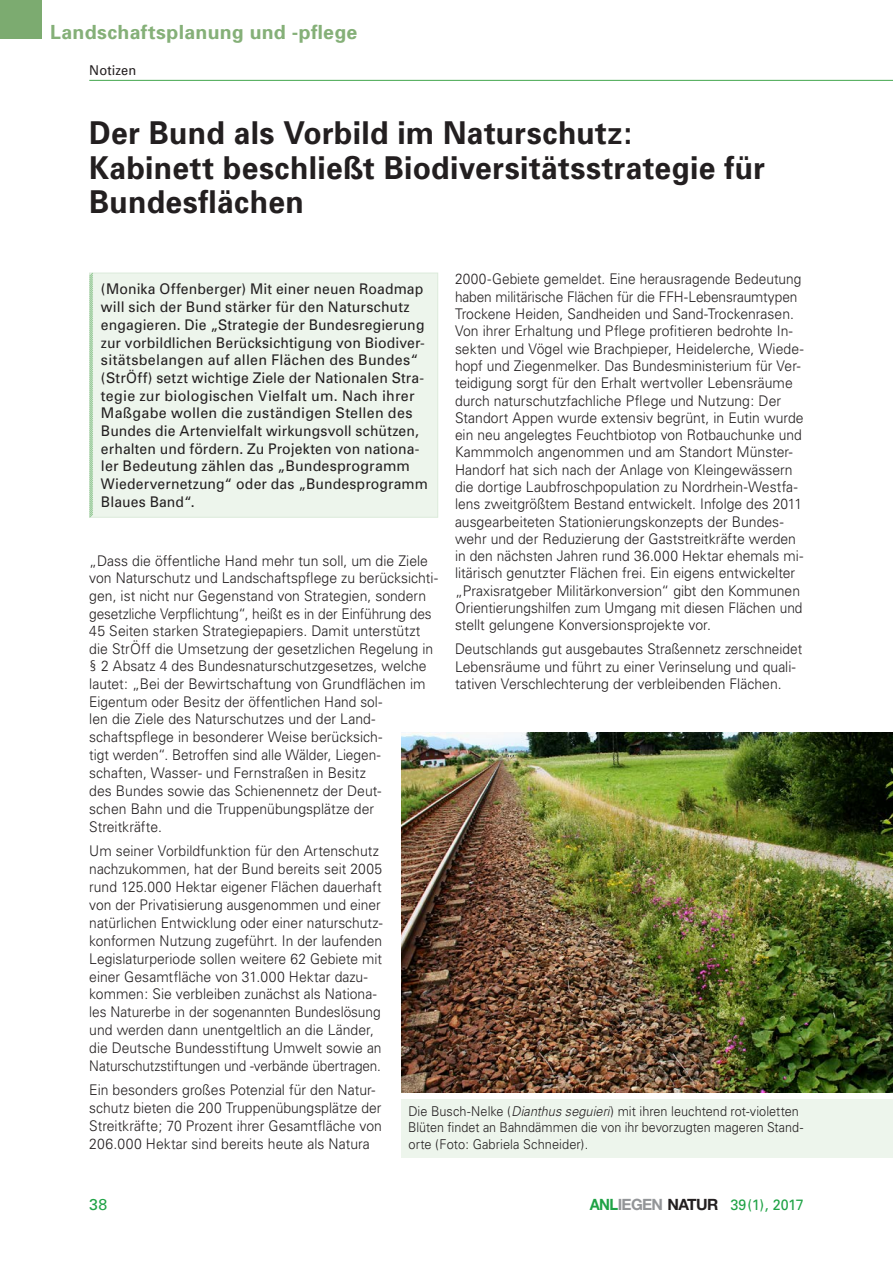
<style>
.page{position:relative;width:893px;height:1263px;background:#fff}
.page>*{position:absolute;margin:0;border:0;box-sizing:border-box;transform-origin:0 0}
.H1__Haupttitel{font:700 31.5px/34.5px "Univers";letter-spacing:.015em;color:#231f20;scale:.95 1}
.t1{font:700 19.5px "Univers";letter-spacing:.015em;color:#85b078}
.t2{font:15.75px "Univers";color:#1fa245}
.t3{font:15px "Univers";letter-spacing:-.01em;color:#1fa245;scale:.95 1}
.P1__Fließtext_2Sp{font:300 14.7px/17.7px "Univers";color:#231f20;scale:.95 1}
.P1__Fließtext_2Sp-2{font:300 14.7px/17.2px "Univers";color:#231f20;scale:.93 1}
.P2__Zusammenfassung{font:14.7px/17.7px "Univers";letter-spacing:.01em;color:#231f20;scale:.95 1}
.P5__Bildlegende{font:300 13.5px/16.2px "Univers";color:#231f20;scale:.94 1}
.t4{font:13.5px "Univers";letter-spacing:.01em;color:#231f20;scale:.95 1}
.s1{font-style:italic}
.s2{font-family:"Helvetica Neue";font-weight:700;font-size:15.6px}
.s3{font-family:"Helvetica Neue";font-weight:700;font-size:15.6px;color:#939598}
.s4{font-family:"Helvetica Neue";font-weight:700;font-size:15.6px;color:#231f20}
</style>
<div class="page">
<hr style="left:89px;top:80px;width:804px;height:1px;background:#57b061">
<div style="left:0;top:0;width:42px;height:39px;background:#7cab70"></div>
<div style="left:402px;top:1099px;width:491px;height:58px;background:#edf5ec"></div>
<div style="left:89px;top:273px;width:349px;height:244px;background:#edf5ec;border:1px solid #dbebda"></div>
<svg style="left:89px;top:272px;width:5px;height:246px"></svg>
<img style="left:402px;top:732px;width:491px;height:360px">
<h2 class="t1" style="left:50px;top:20px;width:309px">Landschaftsplanung und -pflege</h2>
<p class="t4" style="left:89px;top:62px;width:51px">Notizen</p>
<h1 class="H1__Haupttitel" style="left:89px;top:116px;width:713px">Der Bund als Vorbild im Naturschutz:<br>Kabinett beschließt Biodiversitätsstrategie für<br>Bundesflächen</h1>
<p class="P1__Fließtext_2Sp-2" style="left:455px;top:271px;width:376px">2000--Gebiete gemeldet. Eine herausragende Bedeutung haben militärische Flächen für die FFH-Lebensraumtypen Trockene Heiden, Sandheiden und Sand-Trockenrasen.<br>Von ihrer Erhaltung und Pflege profitieren bedrohte In&shy;sekten und Vögel wie Brachpieper, Heidelerche, Wiede&shy;hopf und Ziegenmelker. Das Bundesministerium für Ver&shy;teidigung sorgt für den Erhalt wertvoller Lebensräume durch naturschutzfachliche Pflege und Nutzung: Der Standort Appen wurde extensiv begrünt, in Eutin wurde ein neu angelegtes Feuchtbiotop von Rotbauchunke und Kammmolch angenommen und am Standort Münster-- Handorf hat sich nach der Anlage von Kleingewässern die dortige Laubfroschpopulation zu Nordrhein-Westfa&shy;lens zweitgrößtem Bestand entwickelt. Infolge des 2011 ausgearbeiteten Stationierungskonzepts der Bundes&shy;wehr und der Reduzierung der Gaststreitkräfte werden in den nächsten Jahren rund 36.000 Hektar ehemals mi&shy;litärisch genutzter Flächen frei. Ein eigens entwickelter „Praxisratgeber Militärkonversion“ gibt den Kommunen Orientierungshilfen zum Umgang mit diesen Flächen und stellt gelungene Konversionsprojekte vor.</p>
<p class="P1__Fließtext_2Sp-2" style="left:455px;top:640px;width:375px">Deutschlands gut ausgebautes Straßennetz zerschneidet<br>Lebensräume und führt zu einer Verinselung und quali&shy;tativen Verschlechterung der verbleibenden Flächen.</p>
<p class="P2__Zusammenfassung" style="left:101px;top:281px;width:346px">(Monika Offenberger) Mit einer neuen Roadmap will sich der Bund stärker für den Naturschutz engagieren. Die „Strategie der Bundesregierung zur vorbildlichen Berücksichtigung von Biodiver&shy;sitätsbelangen auf allen Flächen des Bundes“ (StrÖff) setzt wichtige Ziele der Nationalen Stra&shy;tegie zur biologischen Vielfalt um. Nach ihrer Maßgabe wollen die zuständigen Stellen des Bundes die Artenvielfalt wirkungsvoll schützen, erhalten und fördern. Zu Projekten von nationa&shy;ler Bedeutung zählen das „Bundesprogramm Wiedervernetzung“ oder das „Bundesprogramm Blaues Band“.</p>
<p class="P1__Fließtext_2Sp" style="left:89px;top:552px;width:369px">„Dass die öffentliche Hand mehr tun soll, um die Ziele von Naturschutz und Landschaftspflege zu berücksichti&shy;gen, ist nicht nur Gegenstand von Strategien, sondern gesetzliche Verpflichtung“, heißt es in der Einführung des 45 Seiten starken Strategiepapiers. Damit unterstützt die StrÖff die Umsetzung der gesetzlichen Regelung in § 2 Absatz 4 des Bundesnaturschutzgesetzes, welche lautet: „Bei der Bewirtschaftung von Grundflächen im Eigentum oder Besitz der öffentlichen Hand sol-<br>len die Ziele des Naturschutzes und der Land&shy;schaftspflege in besonderer Weise berücksich-<br>tigt werden“. Betroffen sind alle Wälder, Liegen&shy;schaften, Wasser- und Fernstraßen in Besitz<br>des Bundes sowie das Schienennetz der Deut-<br>schen Bahn und die Truppenübungsplätze der Streitkräfte.</p>
<p class="P1__Fließtext_2Sp" style="left:89px;top:842px;width:310px">Um seiner Vorbildfunktion für den Artenschutz nachzukommen, hat der Bund bereits seit 2005 rund 125.000 Hektar eigener Flächen dauerhaft von der Privatisierung ausgenommen und einer natürlichen Entwicklung oder einer naturschutz&shy;konformen Nutzung zugeführt. In der laufenden Legislaturperiode sollen weitere 62 Gebiete mit einer Gesamtfläche von 31.000 Hektar dazu&shy;kommen: Sie verbleiben zunächst als Nationa&shy;les Naturerbe in der sogenannten Bundeslösung und werden dann unentgeltlich an die Länder, die Deutsche Bundesstiftung Umwelt sowie an Naturschutzstiftungen und -verbände übertragen.</p>
<p class="P1__Fließtext_2Sp" style="left:89px;top:1081px;width:310px">Ein besonders großes Potenzial für den Natur&shy;schutz bieten die 200 Truppenübungsplätze der Streitkräfte; 70 Prozent ihrer Gesamtfläche von 206.000 Hektar sind bereits heute als Natura</p>
<p class="P5__Bildlegende" style="left:408px;top:1103px;width:422px">Die Busch-Nelke (<span class="s1">Dianthus seguieri</span>) mit ihren leuchtend rot-violetten<br>Blüten findet an Bahndämmen die von ihr bevorzugten mageren Stand&shy;orte (Foto: Gabriela Schneider).</p>
<p class="t2" style="left:89px;top:1195px;width:19px">38</p>
<p class="t3" style="left:590px;top:1196px;width:227px"><span class="s2">ANL</span><span class="s3">IEGEN</span> <span class="s4">NATUR</span> 39(1), 2017</p>
</div>
